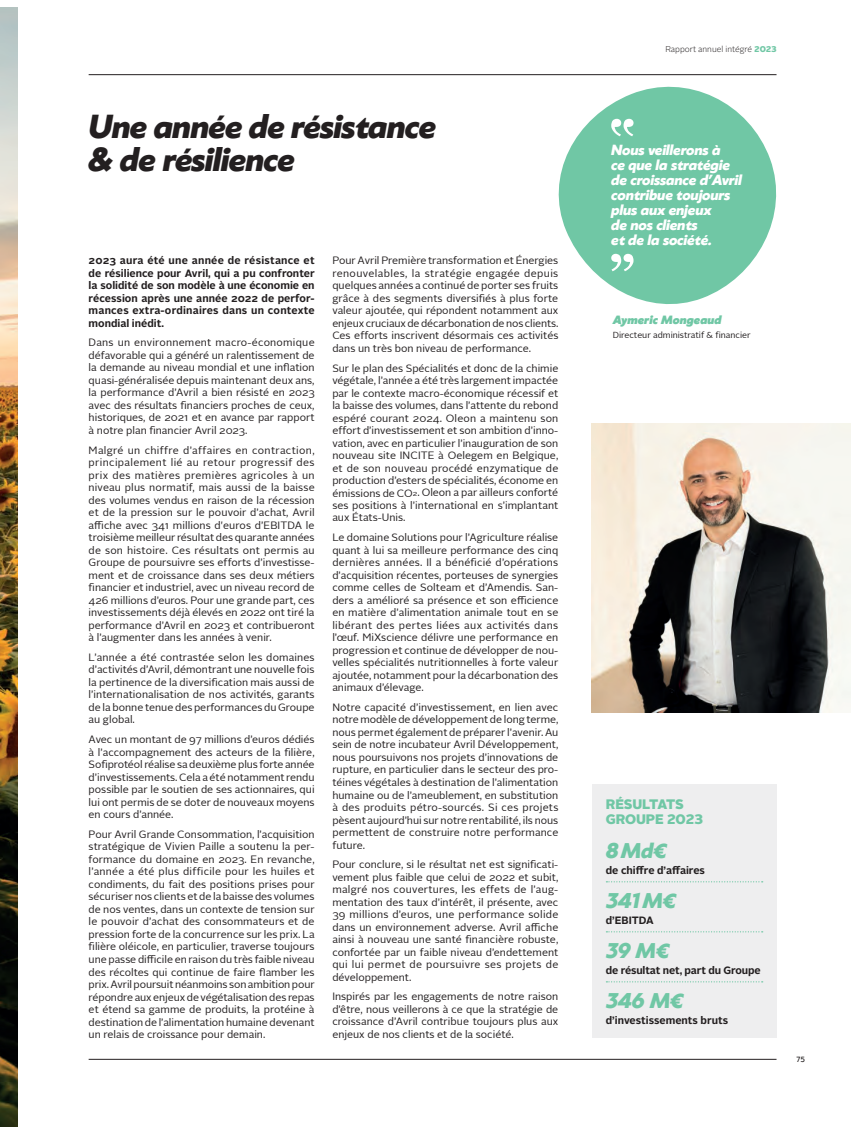
<style>
.page{position:relative;width:851px;height:1134px;background:#fff}
.page>*{position:absolute;margin:0;border:0;box-sizing:border-box;transform-origin:0 0}
.t1{font:italic 800 31.25px/33.8px "Flxplw Klein";letter-spacing:-.02em;color:#231f20}
.t2{font:italic 800 20px "Flxplw Klein";color:#70c7a5}
.t3{font:italic 800 13.75px/15px "Flxplw Klein";letter-spacing:-.01em;color:#fff}
.t4{font:900 13.75px/15px "Nyvdwt Alright Sans";letter-spacing:-.01em;color:#70c7a5}
.t5{font:italic 900 11.25px "Dhlmlw Klein";letter-spacing:.01em;color:#70c7a5}
.t6{font:10.62px/12.5px "Mjchkx Alright Sans";color:#231f20;text-align:justify}
.t7{font:10.62px/12.5px "Hhvmlx Alright Sans";color:#231f20;text-align:justify}
.t8{font:700 10.62px/12.5px "Mjcfkf Alright Sans";color:#231f20;text-align:justify}
.t9{font:700 10.62px "Ysbyml Alright Sans";color:#231f20}
.t10{font:8.75px "Mjchkx Alright Sans";color:#231f20}
.t11{font:300 8.38px "Hfckyp Alright Sans";color:#231f20}
.t12{font:500 7.12px "Trctfm Klein";color:#231f20}
.s1{font-family:"Ysbyml Alright Sans"}
.s2{font-family:"Mjchkx Alright Sans"}
.s3{font-family:"Hhvmlx Alright Sans"}
.s4{font-size:7.5px}
.s5{font-family:"Cvpjrg Alright Sans";font-weight:900;color:#70c7a5}
.s6{font-family:"Xfcchr Alright Sans"}
</style>
<div class="page">
<hr style="left:89px;top:1059px;width:687px;height:1px;background:#231f20">
<hr style="left:89px;top:74px;width:687px;height:1px;background:#231f20">
<img style="left:0;top:7px;width:18px;height:1120px">
<img style="left:591px;top:424px;width:259px;height:288px">
<div style="left:591px;top:784px;width:185px;height:254px;background:#eeeeef"></div>
<svg style="left:606px;top:881px;width:156px;height:1px"></svg>
<svg style="left:606px;top:931px;width:156px;height:1px"></svg>
<svg style="left:606px;top:981px;width:156px;height:1px"></svg>
<svg style="left:543px;top:74px;width:234px;height:230px;fill:#70c7a5"></svg>
<svg style="left:611px;top:119px;width:22px;height:17px"></svg>
<svg style="left:611px;top:254px;width:22px;height:17px"></svg>
<h3 class="t1" style="left:89px;top:107px;width:349px">Une année de résistance &amp; de résilience</h3>
<h4 class="t8" style="left:89px;top:254px;width:227px">2023 aura été une année de résistance et de résilience pour Avril, qui a pu confronter <span class="s1">la solidité de son modèle à une économie en récession après une année 2022 de perfor&shy;</span>mances extra-ordinaires dans un contexte <span class="s1">mondial inédit.</span></h4>
<p class="t7" style="left:89px;top:336px;width:227px"><span class="s2">Dans un environnement macro-économique défavorable qui a généré un ralentissement de </span>la demande au niveau mondial et une inflation quasi-généralisée depuis maintenant deux ans, la performance d’Avril a bien résisté en 2023 avec des résultats financiers proches de ceux, historiques, de 2021 et en avance par rapport à notre plan financier Avril 2023.</p>
<p class="t6" style="left:89px;top:444px;width:227px"><span class="s3">Malgré un chiffre d’affaires en contraction, </span>principalement lié au retour progressif des prix des matières premières agricoles à un <span class="s3">niveau plus normatif, mais aussi de la baisse </span>des volumes vendus en raison de la récession <span class="s3">et de la pression sur le pouvoir d’achat, Avril affiche avec 341 millions d'euros d’EBITDA le </span>troisième meilleur résultat des quarante années de son histoire. Ces résultats ont permis au Groupe de poursuivre ses efforts d’investisse&shy;ment et de croissance dans ses deux métiers <span class="s3">financier et industriel, avec un niveau record de 426 millions d’euros. Pour une grande part, ces </span>investissements déjà élevés en 2022 ont tiré la <span class="s3">performance d’Avril en 2023 et contribueront </span>à l’augmenter dans les années à venir.</p>
<p class="t7" style="left:89px;top:651px;width:227px"><span class="s2">L’année a été contrastée selon les domaines </span>d’activités d’Avril, démontrant une nouvelle fois la pertinence de la diversification mais aussi de l’internationalisation de nos activités, garants <span class="s2">de la bonne tenue des performances du Groupe au global.</span></p>
<p class="t7" style="left:89px;top:733px;width:227px">Avec un montant de 97 millions d’euros dédiés à l’accompagnement des acteurs de la filière, Sofiprotéol réalise sa deuxième plus forte année <span class="s2">d’investissements. Cela a été notamment rendu </span>possible par le soutien de ses actionnaires, qui <span class="s2">lui ont permis de se doter de nouveaux moyens en cours d’année.</span></p>
<p class="t6" style="left:89px;top:828px;width:227px"><span class="s3">Pour Avril Grande Consommation, l’acquisition </span>stratégique de Vivien Paille a soutenu la per&shy;<span class="s3">formance du domaine en 2023. En revanche, </span>l’année a été plus difficile pour les huiles et <span class="s3">condiments, du fait des positions prises pour </span>sécuriser nos clients et de la baisse des volumes <span class="s3">de nos ventes, dans un contexte de tension sur </span>le pouvoir d’achat des consommateurs et de pression forte de la concurrence sur les prix. La <span class="s3">filière oléicole, en particulier, traverse toujours une passe difficile en raison du très faible niveau des récoltes qui continue de faire flamber les </span>prix. Avril poursuit néanmoins son ambition pour répondre aux enjeux de végétalisation des repas <span class="s3">et étend sa gamme de produits, la protéine à </span>destination de l’alimentation humaine devenant un relais de croissance pour demain.</p>
<p class="t6" style="left:332px;top:255px;width:227px">Pour Avril Première transformation et Énergies <span class="s3">renouvelables, la stratégie engagée depuis </span>quelques années a continué de porter ses fruits <span class="s3">grâce à des segments diversifiés à plus forte valeur ajoutée, qui répondent notamment aux </span>enjeux cruciaux de décarbonation de nos clients.<br>Ces efforts inscrivent désormais ces activités dans un très bon niveau de performance.</p>
<p class="t6" style="left:332px;top:362px;width:227px">Sur le plan des Spécialités et donc de la chimie <span class="s3">végétale, l’année a été très largement impactée </span>par le contexte macro-économique récessif et <span class="s3">la baisse des volumes, dans l’attente du rebond </span>espéré courant 2024. Oleon a maintenu son effort d’investissement et son ambition d’inno&shy;<span class="s3">vation, avec en particulier l’inauguration de son nouveau site INCITE à Oelegem en Belgique, </span>et de son nouveau procédé enzymatique de <span class="s3">production d’esters de spécialités, économe en </span>émissions de CO<span class="s4">2</span>. Oleon a par ailleurs conforté ses positions à l’international en s’implantant aux États-Unis.</p>
<p class="t6" style="left:332px;top:531px;width:227px">Le domaine Solutions pour l’Agriculture réalise quant à lui sa meilleure performance des cinq <span class="s3">dernières années. Il a bénéficié d’opérations d’acquisition récentes, porteuses de synergies </span>comme celles de Solteam et d’Amendis. San&shy;<span class="s3">ders a amélioré sa présence et son efficience </span>en matière d’alimentation animale tout en se libérant des pertes liées aux activités dans <span class="s3">l’œuf. MiXscience délivre une performance en </span>progression et continue de développer de nou&shy;velles spécialités nutritionnelles à forte valeur <span class="s3">ajoutée, notamment pour la décarbonation des </span>animaux d’élevage.</p>
<p class="t7" style="left:332px;top:701px;width:227px">Notre capacité d’investissement, en lien avec notre modèle de développement de long terme, <span class="s2">nous permet également de préparer l’avenir. Au </span>sein de notre incubateur Avril Développement, <span class="s2">nous poursuivons nos projets d’innovations de </span>rupture, en particulier dans le secteur des pro&shy;<span class="s2">téines végétales à destination de l’alimentation </span>humaine ou de l’ameublement, en substitution <span class="s2">à des produits pétro-sourcés. Si ces projets </span>pèsent aujourd’hui sur notre rentabilité, ils nous <span class="s2">permettent de construire notre performance future.</span></p>
<p class="t7" style="left:332px;top:858px;width:227px">Pour conclure, si le résultat net est significati<span class="s2">-</span></p>
<p class="t7" style="left:332px;top:896px;width:227px">mentation des taux d’intérêt, il présente, avec 39 millions d’euros, une performance solide dans un environnement adverse. Avril affiche ainsi à nouveau une santé financière robuste, <span class="s2">confortée par un faible niveau d’endettement qui lui permet de poursuivre ses projets de développement.</span></p>
<p class="t7" style="left:332px;top:871px;width:227px">vement plus faible que celui de 2022 et subit, malgré nos couvertures, les effets de l’aug<span class="s2">-</span></p>
<p class="t6" style="left:332px;top:991px;width:227px">Inspirés par les engagements de notre raison <span class="s3">d’être, nous veillerons à ce que la stratégie de </span>croissance d’Avril contribue toujours plus aux enjeux de nos clients et de la société.</p>
<p class="t11" style="left:665px;top:43px;width:113px">Rapport annuel intégré <span class="s5">2023</span></p>
<p class="t3" style="left:611px;top:142px;width:132px">Nous veillerons à<br>ce que la stratégie de croissance d’Avril contribue toujours plus aux enjeux<br>de nos clients<br>et de la société.</p>
<p class="t5" style="left:612px;top:311px;width:110px">Aymeric Mongeaud</p>
<p class="t10" style="left:612px;top:330px;width:139px">Directeur administratif &amp; financier</p>
<h4 class="t4" style="left:605px;top:796px;width:99px"><span class="s6">RÉSULTATS<br></span>GROUPE 2023</h4>
<p class="t2" style="left:605px;top:835px;width:62px">8 Md€</p>
<p class="t8" style="left:605px;top:864px;width:101px">de chiffre d’affaires</p>
<p class="t2" style="left:605px;top:885px;width:72px">341 M€</p>
<p class="t9" style="left:605px;top:912px;width:50px">d’EBITDA</p>
<p class="t2" style="left:605px;top:935px;width:65px">39 M€</p>
<p class="t8" style="left:605px;top:964px;width:156px">de résultat net, part du Groupe</p>
<p class="t2" style="left:605px;top:985px;width:79px">346 M€</p>
<p class="t8" style="left:605px;top:1014px;width:124px">d’investissements bruts</p>
<p class="t12" style="left:796px;top:1054px;width:10px">75</p>
</div>
